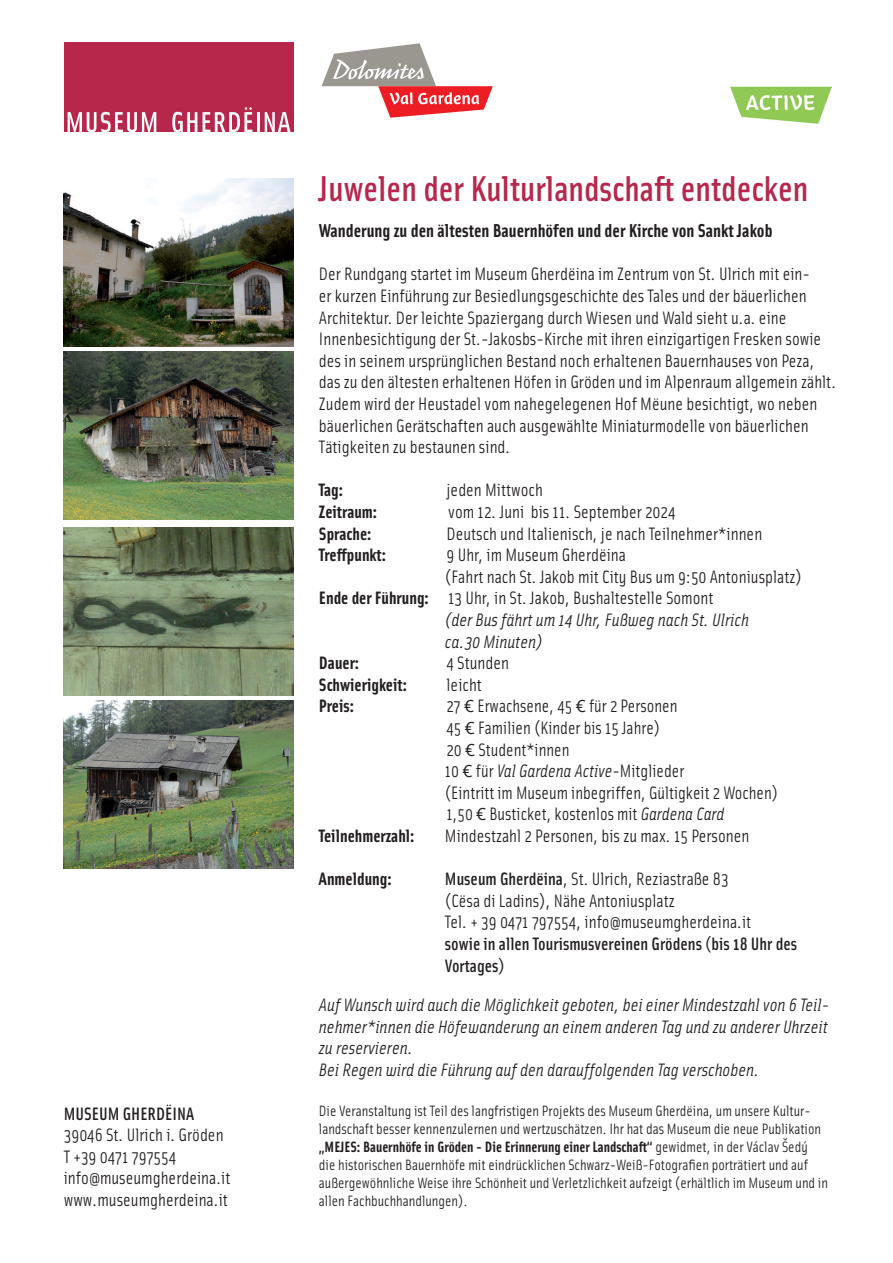
<style>
.page{position:relative;width:893px;height:1263px;background:#fff}
.page>*{position:absolute;margin:0;border:0;box-sizing:border-box;transform-origin:0 0}
.t1{font:500 36px "Solex";color:#b6274b}
.t2{font:700 18.75px "Solex";color:#231f20}
.t3{font:18px/21.6px "Solex";color:#231f20}
.t4{font:italic 18px/21.6px "Solex";color:#231f20}
.t5{font:700 18px "Solex";color:#231f20}
.t6{font:500 18px/21.6px "Solex";color:#231f20}
.t7{font:15px/18px "Solex";color:#231f20}
.s1{font-weight:700}
.s2{font-family:"Kievit"}
.s3{font-style:italic}
.s4{font-weight:500}
</style>
<div class="page">
<div style="left:64px;top:43px;width:229px;height:89px;background:#b6274b"></div>
<svg style="left:68px;top:112px;width:88px;height:20px"></svg>
<svg style="left:172px;top:112px;width:25px;height:20px"></svg>
<svg style="left:203px;top:107px;width:49px;height:25px"></svg>
<hr style="left:257px;top:112px;width:3px;height:20px;background:#fff">
<svg style="left:265px;top:112px;width:25px;height:20px"></svg>
<svg style="left:322px;top:43px;width:171px;height:75px"></svg>
<img style="left:730px;top:87px;width:102px;height:36px">
<img style="left:64px;top:179px;width:229px;height:168px">
<img style="left:64px;top:352px;width:229px;height:168px">
<img style="left:64px;top:527px;width:229px;height:168px">
<img style="left:64px;top:701px;width:229px;height:167px">
<p class="t6" style="left:64px;top:1102px;width:132px">MUSEUM GHERDËINA</p>
<p class="t3" style="left:64px;top:1123px;width:168px">39046 St. Ulrich i. Gröden<br>T +39 0471 797554 info@museumgherdeina.it www.museumgherdeina.it</p>
<h1 class="t1" style="left:319px;top:165px;width:491px">Juwelen der Kulturlandschaft entdecken</h1>
<p class="t2" style="left:319px;top:218px;width:455px">Wanderung zu den ältesten Bauernhöfen und der Kirche von Sankt Jakob</p>
<p class="t3" style="left:319px;top:263px;width:519px">Der Rundgang startet im Museum Gherdëina im Zentrum von St. Ulrich mit ein-<br>er kurzen Einführung zur Besiedlungsgeschichte des Tales und der bäuerlichen Architektur. Der leichte Spaziergang durch Wiesen und Wald sieht u.a. eine Innenbesichtigung der St.-Jakosbs-Kirche mit ihren einzigartigen Fresken sowie des in seinem ursprünglichen Bestand noch erhaltenen Bauernhauses von Peza, das zu den ältesten erhaltenen Höfen in Gröden und im Alpenraum allgemein zählt.<br>Zudem wird der Heustadel vom nahegelegenen Hof Mëune besichtigt, wo neben bäuerlichen Gerätschaften auch ausgewählte Miniaturmodelle von bäuerlichen Tätigkeiten zu bestaunen sind.</p>
<p class="t5" style="left:319px;top:478px;width:26px">Tag:</p>
<p class="t3" style="left:446px;top:479px;width:98px">jeden Mittwoch</p>
<p class="t5" style="left:319px;top:500px;width:60px">Zeitraum:</p>
<p class="t3" style="left:448px;top:500px;width:229px">vom 12. Juni bis 11. September 2024</p>
<p class="t5" style="left:319px;top:521px;width:54px">Sprache:</p>
<p class="t3" style="left:446px;top:522px;width:317px">Deutsch und Italienisch, je nach Teilnehmer*innen</p>
<p class="t5" style="left:319px;top:543px;width:69px">Treffpunkt:</p>
<p class="t3" style="left:446px;top:543px;width:181px">9 Uhr, im Museum Gherdëina</p>
<p class="t3" style="left:445px;top:565px;width:358px">(Fahrt nach St. Jakob mit City Bus um 9:50 Antoniusplatz)</p>
<p class="t3" style="left:319px;top:587px;width:396px"><span class="s1">Ende der Führung:</span> 13 Uhr, in St. Jakob, Bushaltestelle Somont</p>
<p class="t4" style="left:445px;top:608px;width:305px">(der Bus fährt um 14 Uhr, Fußweg nach St. Ulrich</p>
<p class="t4" style="left:445px;top:630px;width:99px">ca.30 Minuten)</p>
<p class="t5" style="left:319px;top:651px;width:42px">Dauer:</p>
<p class="t3" style="left:446px;top:651px;width:64px">4 Stunden</p>
<p class="t5" style="left:319px;top:673px;width:90px">Schwierigkeit:</p>
<p class="t3" style="left:446px;top:673px;width:37px">leicht</p>
<p class="t5" style="left:319px;top:694px;width:37px">Preis:</p>
<p class="t3" style="left:445px;top:695px;width:335px">27 <span class="s2">€</span> Erwachsene, 45 <span class="s2">€</span> für 2 Personen<br>45 <span class="s2">€</span> Familien (Kinder bis 15 Jahre)<br>20 <span class="s2">€</span> Student*innen<br>10 <span class="s2">€</span> für <span class="s3">Val Gardena Active</span>-Mitglieder<br>(Eintritt im Museum inbegriffen, Gültigkeit 2 Wochen)<br>1,50 <span class="s2">€</span> Busticket, kostenlos mit <span class="s3">Gardena Card</span></p>
<p class="t5" style="left:319px;top:824px;width:97px">Teilnehmerzahl:</p>
<p class="t3" style="left:445px;top:824px;width:306px">Mindestzahl 2 Personen, bis zu max. 15 Personen</p>
<p class="t5" style="left:319px;top:867px;width:74px">Anmeldung:</p>
<p class="t3" style="left:445px;top:867px;width:308px"><span class="s4">Museum Gherdëina</span>, St. Ulrich, Reziastraße 83 (Cësa di Ladins), Nähe Antoniusplatz<br>Tel. + 39 0471 797554, info@museumgherdeina.it</p>
<p class="t6" style="left:445px;top:932px;width:354px">sowie in allen Tourismusvereinen Grödens (bis 18 Uhr des<br>Vortages)</p>
<p class="t4" style="left:319px;top:993px;width:512px">Auf Wunsch wird auch die Möglichkeit geboten, bei einer Mindestzahl von 6 Teil&shy;nehmer*innen die Höfewanderung an einem anderen Tag und zu anderer Uhrzeit zu reservieren.<br>Bei Regen wird die Führung auf den darauffolgenden Tag verschoben.</p>
<p class="t7" style="left:319px;top:1101px;width:511px">Die Veranstaltung ist Teil des langfristigen Projekts des Museum Gherdëina, um unsere Kultur&shy;landschaft besser kennenzulernen und wertzuschätzen. Ihr hat das Museum die neue Publikation <span class="s1">„MEJES: Bauernhöfe in Gröden - Die Erinnerung einer Landschaft“</span> gewidmet, in der Václav Šedý<br>die historischen Bauernhöfe mit eindrücklichen Schwarz-Weiß-Fotografien porträtiert und auf außergewöhnliche Weise ihre Schönheit und Verletzlichkeit aufzeigt (erhältlich im Museum und in allen Fachbuchhandlungen).</p>
</div>
